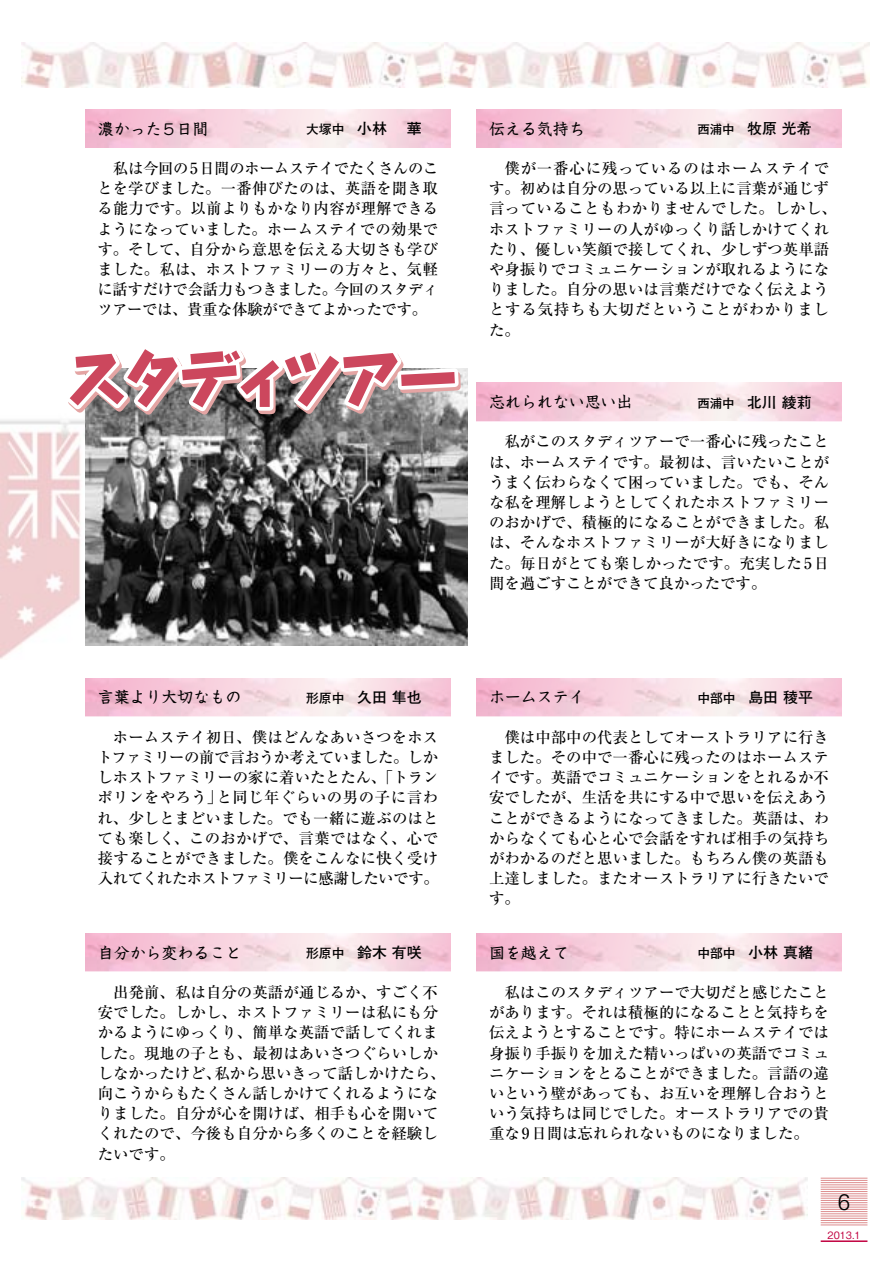
<style>
.page{position:relative;width:893px;height:1263px;background:#fff}
.page>*{position:absolute;margin:0;border:0;box-sizing:border-box;transform-origin:0 0}
._07お知らせ_本文段落あり_じゅん101{font:800 61.65px "Take Std";letter-spacing:-.085em;color:#cc475d}
.t1{font:300 22.5px "Univers";color:#000}
._07お知らせ_本文段落あり_じゅん101-2{font:500 15.9px "Kyoka ICA Pro";color:#000}
._07お知らせ_本文段落あり_じゅん101-3{font:500 15.45px/20.2px "Ryumin Pro";letter-spacing:.005em;color:#000}
._07お知らせ_本文段落あり_じゅん101-4{font:500 15.45px/20.2px "Ryumin Pro";letter-spacing:-.02em;color:#000}
._07お知らせ_本文段落あり_じゅん101-5{font:700 14.85px "Futo Go B101 Pro";color:#000}
._07お知らせ_本文段落あり_じゅん101-6{font:700 12.75px "Futo Go B101 Pro";color:#000}
._07お知らせ_本文段落あり_じゅん101-7{font:700 12.45px "Futo Go B101 Pro";color:#000}
.t2{font:500 10.05px "Gothic BBB Pro";color:#c10040;scale:.96 1}
</style>
<div class="page">
<img style="left:0;top:420px;width:98px;height:239px">
<svg style="left:476px;top:109px;width:366px;height:39px;background:#f5d2de"></svg>
<svg style="left:476px;top:383px;width:366px;height:38px;background:#f5d2de"></svg>
<svg style="left:476px;top:678px;width:366px;height:38px;background:#f5d2de"></svg>
<svg style="left:476px;top:933px;width:366px;height:39px;background:#f5d3de"></svg>
<svg style="left:85px;top:678px;width:366px;height:38px;background:#f5d2de"></svg>
<svg style="left:85px;top:933px;width:366px;height:39px;background:#f5d3de"></svg>
<svg style="left:85px;top:109px;width:366px;height:39px;background:#f5d2de"></svg>
<img style="left:21px;top:43px;width:423px;height:45px">
<img style="left:444px;top:43px;width:426px;height:45px">
<img style="left:21px;top:1177px;width:393px;height:42px">
<img style="left:414px;top:1177px;width:394px;height:42px">
<img style="left:85px;top:369px;width:383px;height:276px">
<hr style="left:821px;top:1178px;width:46px;height:1px;background:#dd8d8e">
<hr style="left:821px;top:1225px;width:46px;height:1px;background:#dd8d8e">
<hr style="left:821px;top:1222px;width:46px;height:1px;background:#dd8d8e">
<hr style="left:821px;top:1220px;width:46px;height:1px;background:#dd8d8e">
<hr style="left:821px;top:1218px;width:46px;height:1px;background:#dd8d8e">
<hr style="left:821px;top:1216px;width:46px;height:1px;background:#dd8d8e">
<hr style="left:821px;top:1213px;width:46px;height:1px;background:#dd8d8e">
<hr style="left:821px;top:1211px;width:46px;height:1px;background:#dd8d8e">
<hr style="left:821px;top:1209px;width:46px;height:1px;background:#dd8d8e">
<hr style="left:821px;top:1207px;width:46px;height:1px;background:#dd8d8e">
<hr style="left:821px;top:1204px;width:46px;height:1px;background:#dd8d8e">
<hr style="left:821px;top:1202px;width:46px;height:1px;background:#dd8d8e">
<hr style="left:821px;top:1200px;width:46px;height:1px;background:#dd8d8e">
<hr style="left:821px;top:1198px;width:46px;height:1px;background:#dd8d8e">
<hr style="left:821px;top:1196px;width:46px;height:1px;background:#dd8d8e">
<hr style="left:821px;top:1193px;width:46px;height:1px;background:#dd8d8e">
<hr style="left:821px;top:1191px;width:46px;height:1px;background:#dd8d8e">
<hr style="left:821px;top:1189px;width:46px;height:1px;background:#dd8d8e">
<hr style="left:821px;top:1187px;width:46px;height:1px;background:#dd8d8e">
<hr style="left:821px;top:1184px;width:46px;height:1px;background:#dd8d8e">
<hr style="left:821px;top:1182px;width:46px;height:1px;background:#dd8d8e">
<hr style="left:821px;top:1180px;width:46px;height:1px;background:#dd8d8e">
<hr style="left:821px;top:1240px;width:46px;height:2px;background:#c10040">
<svg style="left:59px;top:351px;width:406px;height:70px"></svg>
<p class="_07お知らせ_本文段落あり_じゅん101-2" style="left:98px;top:116px;width:112px">濃かった5日間</p>
<p class="_07お知らせ_本文段落あり_じゅん101-3" style="left:97px;top:157px;width:342px;text-align:right">私は今回の5日間のホームステイでたくさんのことを学びました。一番伸びたのは、英語を聞き取る能力です。以前よりもかなり内容が理解できるようになっていました。ホームステイでの効果です。そして、自分から意思を伝える大切さも学びました。私は、ホストファミリーの方々と、気軽今回のスタディ</p>
<p class="_07お知らせ_本文段落あり_じゅん101-5" style="left:357px;top:117px;width:66px">小林　華</p>
<p class="_07お知らせ_本文段落あり_じゅん101-6" style="left:306px;top:119px;width:53px">大塚中　</p>
<p class="_07お知らせ_本文段落あり_じゅん101-4" style="left:98px;top:278px;width:331px">に話すだけで会話力もつきました。<br>ツアーでは、貴重な体験ができてよかったです。</p>
<p class="_07お知らせ_本文段落あり_じゅん101" style="left:66px;top:330px;width:395px">スタディツアー</p>
<p class="_07お知らせ_本文段落あり_じゅん101-2" style="left:489px;top:116px;width:97px">伝える気持ち</p>
<p class="_07お知らせ_本文段落あり_じゅん101-3" style="left:489px;top:157px;width:349px;text-indent:15px">僕が一番心に残っているのはホームステイです。初めは自分の思っている以上に言葉が通じず言っていることもわかりませんでした。しかし、ホストファミリーの人がゆっくり話しかけてくれたり、優しい笑顔で接してくれ、少しずつ英単語や身振りでコミュニケーションが取れるようになりました。自分の思いは言葉だけでなく伝えようとする気持ちも大切だということがわかりました。</p>
<p class="_07お知らせ_本文段落あり_じゅん101-5" style="left:747px;top:117px;width:66px">牧原光希</p>
<p class="_07お知らせ_本文段落あり_じゅん101-7" style="left:697px;top:120px;width:51px">西浦中　</p>
<p class="_07お知らせ_本文段落あり_じゅん101-2" style="left:489px;top:389px;width:145px">忘れられない思い出</p>
<p class="_07お知らせ_本文段落あり_じゅん101-3" style="left:489px;top:430px;width:342px;text-align:justify;text-indent:15px">私がこのスタディツアーで一番心に残ったことは、ホームステイです。最初は、言いたいことがうまく伝わらなくて困っていました。でも、そんな私を理解しようとしてくれたホストファミリーのおかげで、積極的になることができました。私は、そんなホストファミリーが大好きになりました。毎日がとても楽しかったです。充実した5日間を過ごすことができて良かったです。</p>
<p class="_07お知らせ_本文段落あり_じゅん101-5" style="left:747px;top:390px;width:66px">北川綾莉</p>
<p class="_07お知らせ_本文段落あり_じゅん101-7" style="left:697px;top:393px;width:51px">西浦中　</p>
<p class="_07お知らせ_本文段落あり_じゅん101-2" style="left:98px;top:685px;width:145px">言葉より大切なもの</p>
<p class="_07お知らせ_本文段落あり_じゅん101-3" style="left:97px;top:726px;width:343px;text-align:right">ホームステイ初日、僕はどんなあいさつをホストファミリーの前で言おうか考えていました。しかしホストファミリーの家に着いたとたん、「トランと同じ年ぐらいの男の子に言わ</p>
<p class="_07お知らせ_本文段落あり_じゅん101-5" style="left:357px;top:685px;width:66px">久田隼也</p>
<p class="_07お知らせ_本文段落あり_じゅん101-6" style="left:306px;top:688px;width:53px">形原中　</p>
<p class="_07お知らせ_本文段落あり_じゅん101-3" style="left:98px;top:786px;width:343px">ポリンをやろう」<br>れ、少しとまどいました。でも一緒に遊ぶのはとても楽しく、このおかげで、言葉ではなく、心で接することができました。僕をこんなに快く受け入れてくれたホストファミリーに感謝したいです。</p>
<p class="_07お知らせ_本文段落あり_じゅん101-2" style="left:98px;top:940px;width:145px">自分から変わること</p>
<p class="_07お知らせ_本文段落あり_じゅん101-3" style="left:113px;top:981px;width:326px">出発前、私は自分の英語が通じるか、すごく不</p>
<p class="_07お知らせ_本文段落あり_じゅん101-3" style="left:98px;top:1001px;width:342px">安でした。しかし、ホストファミリーは私にも分</p>
<p class="_07お知らせ_本文段落あり_じゅん101-3" style="left:98px;top:1021px;width:342px">かるようにゆっくり、簡単な英語で話してくれま</p>
<p class="_07お知らせ_本文段落あり_じゅん101-3" style="left:98px;top:1041px;width:342px">した。現地の子とも、最初はあいさつぐらいしか</p>
<p class="_07お知らせ_本文段落あり_じゅん101-3" style="left:214px;top:1062px;width:233px">私から思いきって話しかけたら、</p>
<p class="_07お知らせ_本文段落あり_じゅん101-5" style="left:357px;top:941px;width:66px">鈴木有咲</p>
<p class="_07お知らせ_本文段落あり_じゅん101-6" style="left:306px;top:943px;width:53px">形原中　</p>
<p class="_07お知らせ_本文段落あり_じゅん101-3" style="left:98px;top:1062px;width:342px">しなかったけど、<br>向こうからもたくさん話しかけてくれるようになりました。自分が心を開けば、相手も心を開いてくれたので、今後も自分から多くのことを経験したいです。</p>
<p class="_07お知らせ_本文段落あり_じゅん101-5" style="left:748px;top:685px;width:66px">島田稜平</p>
<p class="_07お知らせ_本文段落あり_じゅん101-2" style="left:489px;top:685px;width:97px">ホームステイ</p>
<p class="_07お知らせ_本文段落あり_じゅん101-3" style="left:489px;top:726px;width:342px;text-align:justify;text-indent:15px">僕は中部中の代表としてオーストラリアに行きました。その中で一番心に残ったのはホームステイです。英語でコミュニケーションをとれるか不安でしたが、生活を共にする中で思いを伝えあうことができるようになってきました。英語は、わからなくても心と心で会話をすれば相手の気持ちがわかるのだと思いました。もちろん僕の英語も上達しました。またオーストラリアに行きたいです。</p>
<p class="_07お知らせ_本文段落あり_じゅん101-6" style="left:697px;top:688px;width:53px">中部中　</p>
<p class="_07お知らせ_本文段落あり_じゅん101-2" style="left:489px;top:940px;width:81px">国を越えて</p>
<p class="_07お知らせ_本文段落あり_じゅん101-3" style="left:489px;top:981px;width:342px;text-align:justify;text-indent:15px">私はこのスタディツアーで大切だと感じたことがあります。それは積極的になることと気持ちを伝えようとすることです。特にホームステイでは身振り手振りを加えた精いっぱいの英語でコミュニケーションをとることができました。言語の違いという壁があっても、お互いを理解し合おうという気持ちは同じでした。オーストラリアでの貴重な9日間は忘れられないものになりました。</p>
<p class="_07お知らせ_本文段落あり_じゅん101-5" style="left:748px;top:941px;width:66px">小林真緒</p>
<p class="_07お知らせ_本文段落あり_じゅん101-6" style="left:697px;top:943px;width:53px">中部中　</p>
<h2 class="t1" style="left:838px;top:1188px;width:14px">6</h2>
<p class="t2" style="left:827px;top:1227px;width:36px">2013.1</p>
</div>
